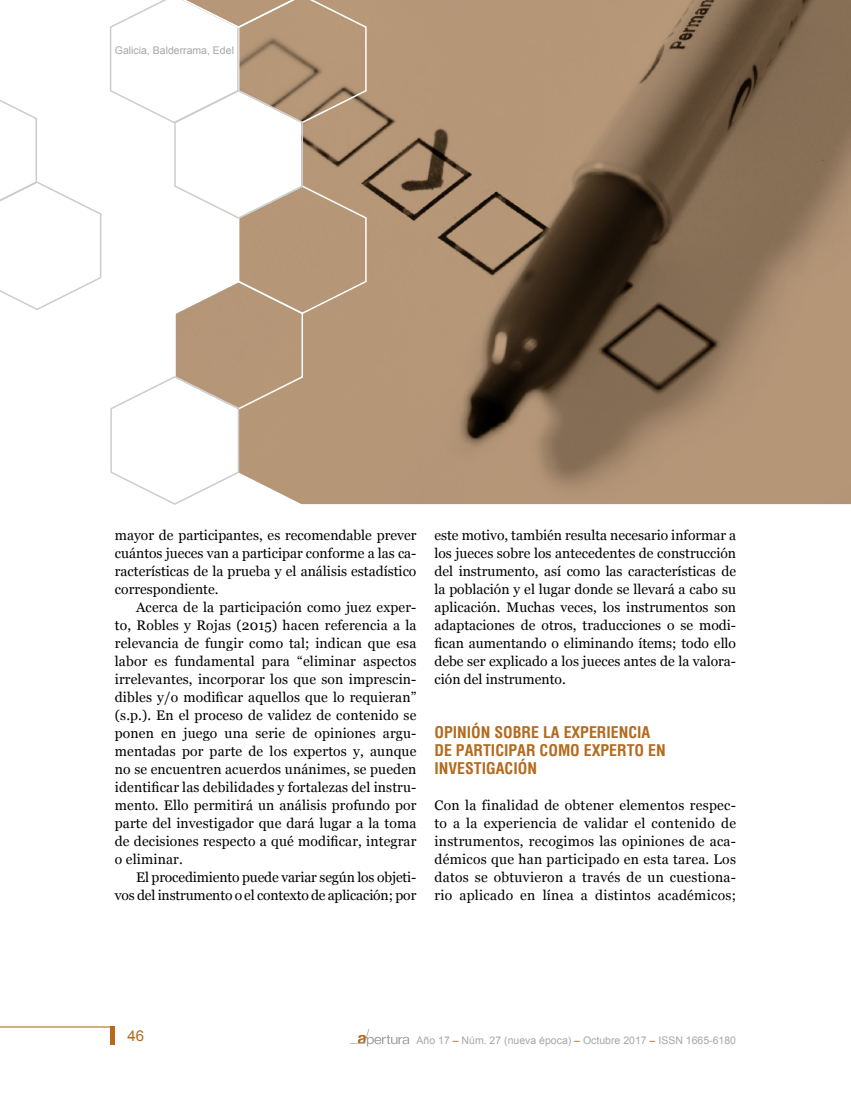
<style>
.page{position:relative;width:851px;height:1106px;background:#fff}
.page>*{position:absolute;margin:0;border:0;box-sizing:border-box;transform-origin:0 0}
.t1{font:700 condensed 15.75px/18px "Helvetica";color:#b46a1f}
.t2{font:15px "Arial";color:#b46a1f}
.t3{font:13.8px/18px "Georgia";color:#000;text-align:justify}
.t4{font:10.5px "Arial";color:#a6a6a6}
.s1{color:#b46a1f}
</style>
<div class="page">
<svg style="left:350px;top:1029px;width:59px;height:17px"></svg>
<hr style="left:0;top:1026px;width:114px;height:1px;background:#b46a1f">
<hr style="left:111px;top:1026px;width:4px;height:18px;background:#b46a1f">
<img style="left:368px;top:0;width:482px;height:504px">
<svg style="left:0;top:100px;width:102px;height:210px"></svg>
<svg style="left:110px;top:0;width:258px;height:505px"></svg>
<p class="t4" style="left:115px;top:43px;width:121px">Galicia, Balderrama, Edel</p>
<p class="t3" style="left:115px;top:526px;width:303px">mayor de participantes, es recomendable prever cuántos jueces van a participar conforme a las ca&shy;racterísticas de la prueba y el análisis estadístico correspondiente.</p>
<p class="t3" style="left:115px;top:598px;width:303px;text-indent:21px">Acerca de la participación como juez exper&shy;to, Robles y Rojas (2015) hacen referencia a la relevancia de fungir como tal; indican que esa labor es fundamental para “eliminar aspectos irrelevantes, incorporar los que son imprescin&shy;dibles y/o modificar aquellos que lo requieran” (s.p.). En el proceso de validez de contenido se ponen en juego una serie de opiniones argu&shy;mentadas por parte de los expertos y, aunque no se encuentren acuerdos unánimes, se pueden identificar las debilidades y fortalezas del instru&shy;mento. Ello permitirá un análisis profundo por parte del investigador que dará lugar a la toma de decisiones respecto a qué modificar, integrar o eliminar.</p>
<p class="t3" style="left:115px;top:868px;width:303px;text-align:right">El procedimiento puede variar según los objeti&shy;vos del instrumento o el contexto de aplicación; por</p>
<p class="t3" style="left:434px;top:526px;width:303px">este motivo, también resulta necesario informar a los jueces sobre los antecedentes de construcción del instrumento, así como las características de la población y el lugar donde se llevará a cabo su aplicación. Muchas veces, los instrumentos son adaptaciones de otros, traducciones o se modi&shy;fican aumentando o eliminando ítems; todo ello debe ser explicado a los jueces antes de la valora&shy;ción del instrumento.</p>
<p class="t1" style="left:434px;top:723px;width:233px">OPINIÓN SOBRE LA EXPERIENCIA<br>DE PARTICIPAR COMO EXPERTO EN<br>INVESTIGACIÓN</p>
<p class="t3" style="left:434px;top:796px;width:303px">Con la finalidad de obtener elementos respec&shy;to a la experiencia de validar el contenido de instrumentos, recogimos las opiniones de aca&shy;démicos que han participado en esta tarea. Los datos se obtuvieron a través de un cuestiona&shy;rio aplicado en línea a distintos académicos;</p>
<p class="t2" style="left:127px;top:1026px;width:18px">46</p>
<p class="t4" style="left:416px;top:1033px;width:321px">Año 17 <span class="s1">–</span> Núm. 27 (nueva época) <span class="s1">–</span> Octubre 2017 <span class="s1">–</span> ISSN 1665-6180</p>
</div>
